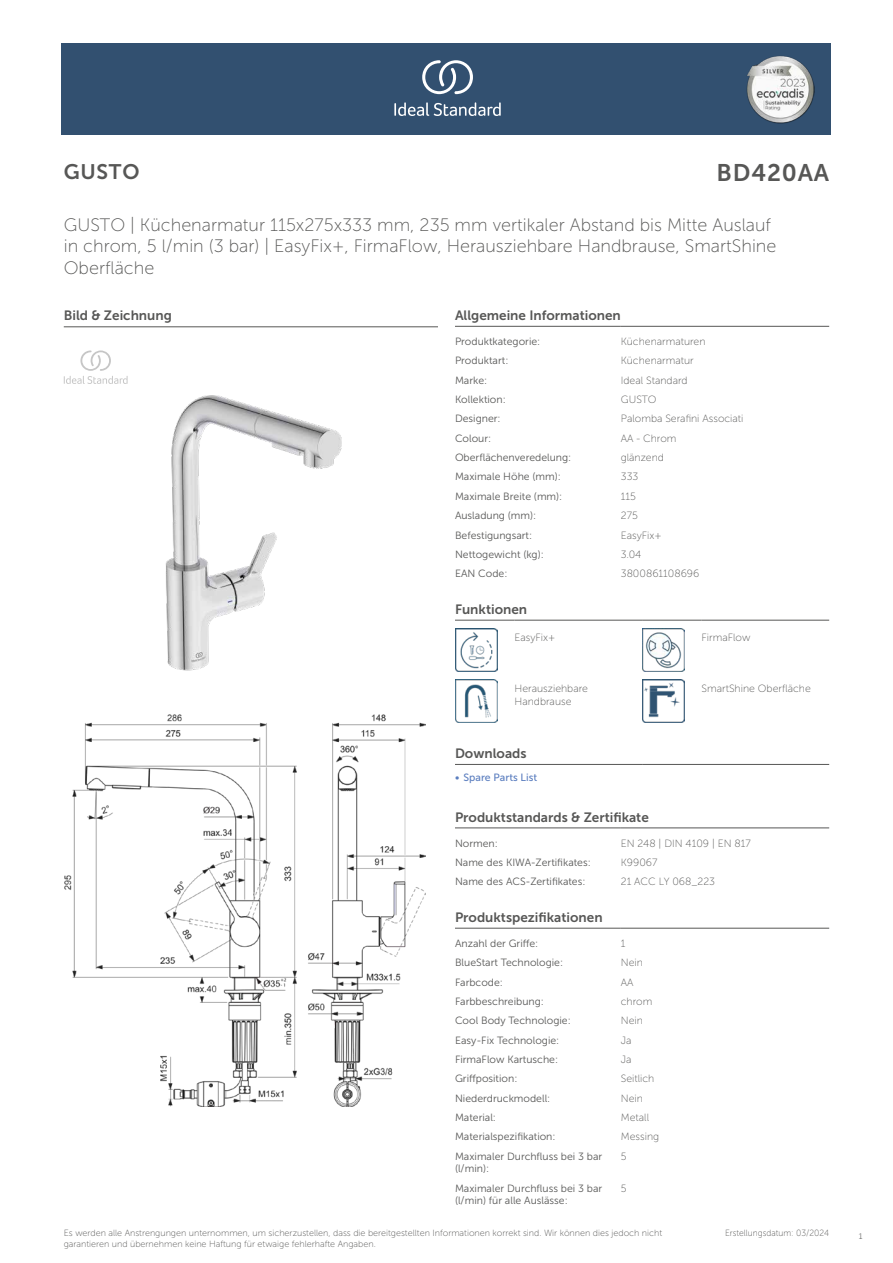
<style>
.page{position:relative;width:893px;height:1263px;background:#fff}
.page>*{position:absolute;margin:0;border:0;box-sizing:border-box;transform-origin:0 0}
.t1{font:24px "Museo Sans 700";letter-spacing:.035em;color:#575756}
.t2{font:21px "Museo Sans 700";letter-spacing:.035em;color:#575756}
.t3{font:18px/21.6px "Museo Sans 100";color:#575756}
.t4{font:13.5px "Museo Sans 700";color:#575756}
.t5{font:10.5px/12.6px "Museo Sans 300";color:#575756}
.t6{font:10.5px/12.6px "Museo Sans 100";color:#575756}
.t7{font:10.5px "Museo Sans 500";color:#5b7ebf}
.t8{font:9px/10.8px "Museo Sans 100";color:#575756}
.t9{font:9px "Museo Sans 100";color:#575756;scale:.95 1}
.t10{font:300 9px "Calibri";color:#575756;scale:.95 1}
</style>
<div class="page">
<div style="left:62px;top:43px;width:769px;height:91px;background:#325070"></div>
<hr style="left:455px;top:326px;width:166px;height:1px;background:#575756">
<hr style="left:621px;top:326px;width:208px;height:1px;background:#575756">
<hr style="left:455px;top:620px;width:59px;height:1px;background:#575756">
<hr style="left:514px;top:620px;width:128px;height:1px;background:#575756">
<hr style="left:642px;top:620px;width:60px;height:1px;background:#575756">
<hr style="left:702px;top:620px;width:127px;height:1px;background:#575756">
<img style="left:455px;top:629px;width:42px;height:42px">
<img style="left:642px;top:629px;width:43px;height:42px">
<img style="left:455px;top:680px;width:42px;height:42px">
<img style="left:642px;top:680px;width:43px;height:42px">
<hr style="left:455px;top:764px;width:187px;height:1px;background:#575756">
<hr style="left:642px;top:764px;width:187px;height:1px;background:#575756">
<hr style="left:455px;top:828px;width:166px;height:1px;background:#575756">
<hr style="left:621px;top:828px;width:208px;height:1px;background:#575756">
<hr style="left:455px;top:928px;width:166px;height:1px;background:#575756">
<hr style="left:621px;top:928px;width:208px;height:1px;background:#575756">
<img style="left:64px;top:714px;width:361px;height:392px">
<hr style="left:64px;top:327px;width:374px;height:1px;background:#575756">
<svg style="left:64px;top:350px;width:64px;height:34px"></svg>
<img style="left:165px;top:395px;width:177px;height:275px">
<svg style="left:394px;top:102px;width:107px;height:14px"></svg>
<svg style="left:422px;top:60px;width:51px;height:34px"></svg>
<img style="left:746px;top:56px;width:68px;height:67px">
<h2 class="t2" style="left:64px;top:160px;width:77px">GUSTO</h2>
<h1 class="t1" style="left:716px;top:160px;width:114px">BD420AA</h1>
<h3 class="t3" style="left:64px;top:214px;width:714px">GUSTO | Küchenarmatur 115x275x333 mm, 235 mm vertikaler Abstand bis Mitte Auslauf in chrom, 5 l/min (3 bar) | EasyFix+, FirmaFlow, Herausziehbare Handbrause, SmartShine<br>Oberfläche</h3>
<p class="t4" style="left:64px;top:308px;width:110px">Bild &amp; Zeichnung</p>
<p class="t4" style="left:455px;top:308px;width:167px">Allgemeine Informationen</p>
<p class="t5" style="left:455px;top:335px;width:87px">Produktkategorie:</p>
<p class="t6" style="left:621px;top:335px;width:86px">Küchenarmaturen</p>
<p class="t5" style="left:455px;top:354px;width:55px">Produktart:</p>
<p class="t6" style="left:621px;top:355px;width:74px">Küchenarmatur</p>
<p class="t5" style="left:455px;top:374px;width:34px">Marke:</p>
<p class="t6" style="left:621px;top:374px;width:68px">Ideal Standard</p>
<p class="t5" style="left:455px;top:393px;width:52px">Kollektion:</p>
<p class="t6" style="left:621px;top:393px;width:37px">GUSTO</p>
<p class="t5" style="left:455px;top:413px;width:47px">Designer:</p>
<p class="t6" style="left:621px;top:413px;width:124px">Palomba Serafini Associati</p>
<p class="t5" style="left:455px;top:432px;width:38px">Colour:</p>
<p class="t6" style="left:621px;top:432px;width:57px">AA - Chrom</p>
<p class="t5" style="left:455px;top:451px;width:118px">Oberflächenveredelung:</p>
<p class="t6" style="left:621px;top:451px;width:45px">glänzend</p>
<p class="t5" style="left:455px;top:471px;width:107px">Maximale Höhe (mm):</p>
<p class="t6" style="left:621px;top:471px;width:19px">333</p>
<p class="t5" style="left:455px;top:490px;width:109px">Maximale Breite (mm):</p>
<p class="t6" style="left:621px;top:490px;width:17px">115</p>
<p class="t5" style="left:455px;top:509px;width:83px">Ausladung (mm):</p>
<p class="t6" style="left:621px;top:509px;width:18px">275</p>
<p class="t5" style="left:455px;top:529px;width:79px">Befestigungsart:</p>
<p class="t6" style="left:621px;top:529px;width:42px">EasyFix+</p>
<p class="t5" style="left:455px;top:548px;width:90px">Nettogewicht (kg):</p>
<p class="t6" style="left:621px;top:548px;width:22px">3.04</p>
<p class="t5" style="left:455px;top:567px;width:54px">EAN Code:</p>
<p class="t6" style="left:621px;top:567px;width:80px">3800861108696</p>
<p class="t4" style="left:455px;top:602px;width:74px">Funktionen</p>
<p class="t6" style="left:514px;top:631px;width:42px">EasyFix+</p>
<p class="t6" style="left:702px;top:631px;width:50px">FirmaFlow</p>
<p class="t6" style="left:514px;top:682px;width:75px">Herausziehbare<br>Handbrause</p>
<p class="t6" style="left:702px;top:682px;width:111px">SmartShine Oberfläche</p>
<p class="t4" style="left:455px;top:746px;width:73px">Downloads</p>
<p class="t7" style="left:455px;top:772px;width:84px">• Spare Parts List</p>
<p class="t4" style="left:455px;top:809px;width:195px">Produktstandards &amp; Zertifikate</p>
<p class="t5" style="left:455px;top:837px;width:44px">Normen:</p>
<p class="t6" style="left:621px;top:837px;width:131px">EN 248 | DIN 4109 | EN 817</p>
<p class="t5" style="left:455px;top:856px;width:137px">Name des KIWA-Zertifikates:</p>
<p class="t6" style="left:621px;top:856px;width:38px">K99067</p>
<p class="t5" style="left:455px;top:875px;width:132px">Name des ACS-Zertifikates:</p>
<p class="t6" style="left:621px;top:875px;width:96px">21 ACC LY 068_223</p>
<p class="t4" style="left:455px;top:910px;width:149px">Produktspezifikationen</p>
<p class="t5" style="left:455px;top:937px;width:85px">Anzahl der Griffe:</p>
<p class="t6" style="left:621px;top:937px;width:6px">1</p>
<p class="t5" style="left:455px;top:956px;width:110px">BlueStart Technologie:</p>
<p class="t6" style="left:621px;top:956px;width:24px">Nein</p>
<p class="t5" style="left:455px;top:976px;width:49px">Farbcode:</p>
<p class="t6" style="left:621px;top:976px;width:14px">AA</p>
<p class="t5" style="left:455px;top:995px;width:90px">Farbbeschreibung:</p>
<p class="t6" style="left:621px;top:995px;width:33px">chrom</p>
<p class="t5" style="left:455px;top:1014px;width:117px">Cool Body Technologie:</p>
<p class="t6" style="left:621px;top:1014px;width:24px">Nein</p>
<p class="t5" style="left:455px;top:1034px;width:106px">Easy-Fix Technologie:</p>
<p class="t6" style="left:621px;top:1034px;width:12px">Ja</p>
<p class="t5" style="left:455px;top:1053px;width:105px">FirmaFlow Kartusche:</p>
<p class="t6" style="left:621px;top:1053px;width:12px">Ja</p>
<p class="t5" style="left:455px;top:1072px;width:64px">Griffposition:</p>
<p class="t6" style="left:621px;top:1072px;width:35px">Seitlich</p>
<p class="t5" style="left:455px;top:1092px;width:97px">Niederdruckmodell:</p>
<p class="t6" style="left:621px;top:1092px;width:24px">Nein</p>
<p class="t5" style="left:455px;top:1111px;width:43px">Material:</p>
<p class="t6" style="left:621px;top:1111px;width:30px">Metall</p>
<p class="t5" style="left:455px;top:1130px;width:102px">Materialspezifikation:</p>
<p class="t6" style="left:621px;top:1130px;width:40px">Messing</p>
<p class="t5" style="left:455px;top:1150px;width:149px">Maximaler Durchfluss bei 3 bar (l/min):</p>
<p class="t6" style="left:621px;top:1150px;width:7px">5</p>
<p class="t5" style="left:455px;top:1182px;width:149px">Maximaler Durchfluss bei 3 bar (l/min) für alle Auslässe:</p>
<p class="t6" style="left:621px;top:1182px;width:7px">5</p>
<p class="t8" style="left:64px;top:1227px;width:600px">Es werden alle Anstrengungen unternommen, um sicherzustellen, dass die bereitgestellten Informationen korrekt sind. Wir können dies jedoch nicht garantieren und übernehmen keine Haftung für etwaige fehlerhafte Angaben.</p>
<p class="t9" style="left:725px;top:1228px;width:111px">Erstellungsdatum: 03/2024</p>
<p class="t10" style="left:858px;top:1230px;width:6px">1</p>
</div>
